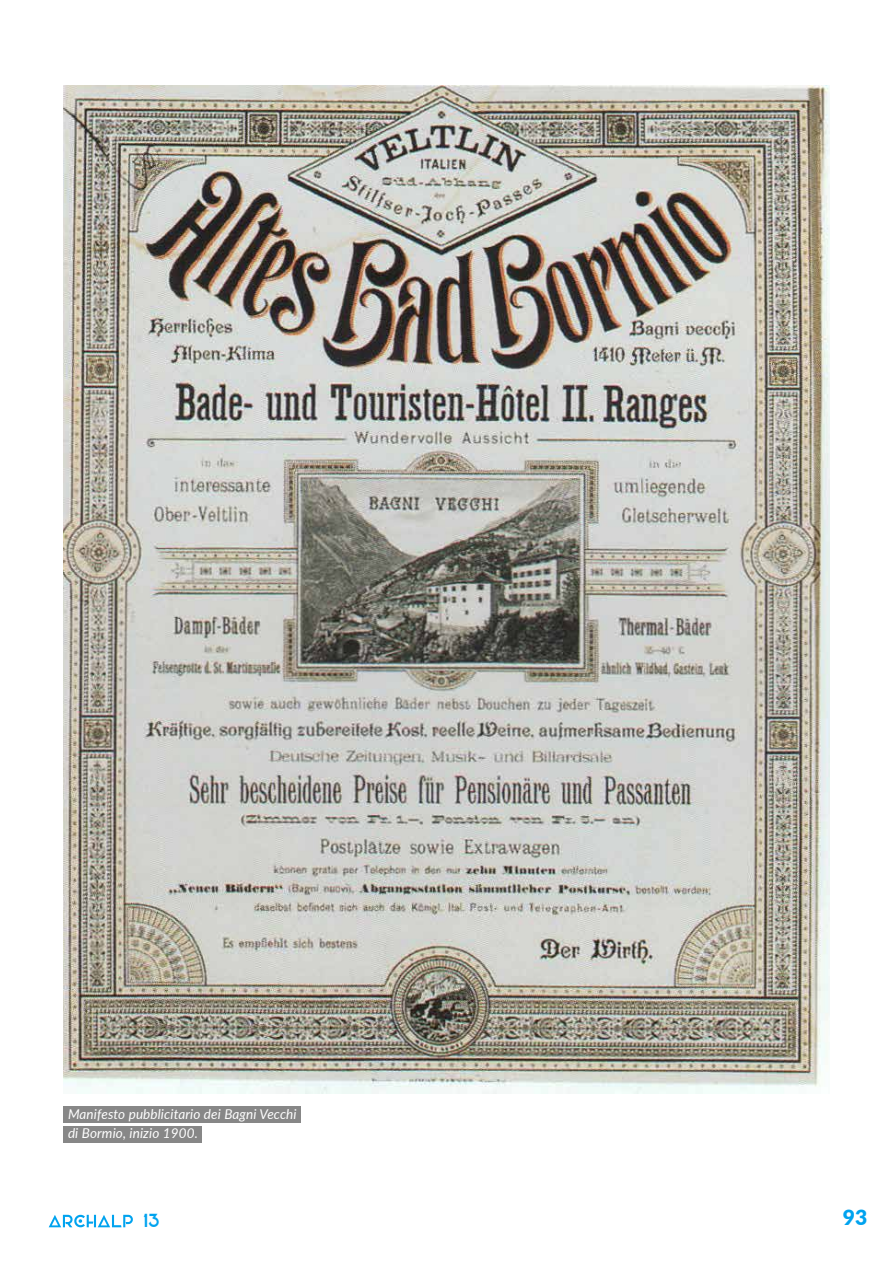
<style>
.page{position:relative;width:893px;height:1263px;background:#fff}
.page>*{position:absolute;margin:0;border:0;box-sizing:border-box;transform-origin:0 0}
.t1{font:900 21px "Lato";color:#00a3ef}
.t2{font:18px "Elianto";color:#00a3ef}
.t3{font:italic 13.5px/19.5px "Lato";letter-spacing:.01em;color:#fff}
</style>
<div class="page">
<img style="left:64px;top:85px;width:765px;height:1009px">
<svg style="left:49px;top:1215px;width:84px;height:12px"></svg>
<div style="left:64px;top:1106px;width:237px;height:16px;background:#878787"></div>
<div style="left:64px;top:1126px;width:138px;height:16px;background:#878787"></div>
<p class="t3" style="left:68px;top:1103px;width:230px">Manifesto pubblicitario dei Bagni Vecchi di Bormio, inizio 1900.</p>
<h2 class="t2" style="left:143px;top:1210px;width:18px">13</h2>
<h1 class="t1" style="left:843px;top:1201px;width:26px">93</h1>
</div>
